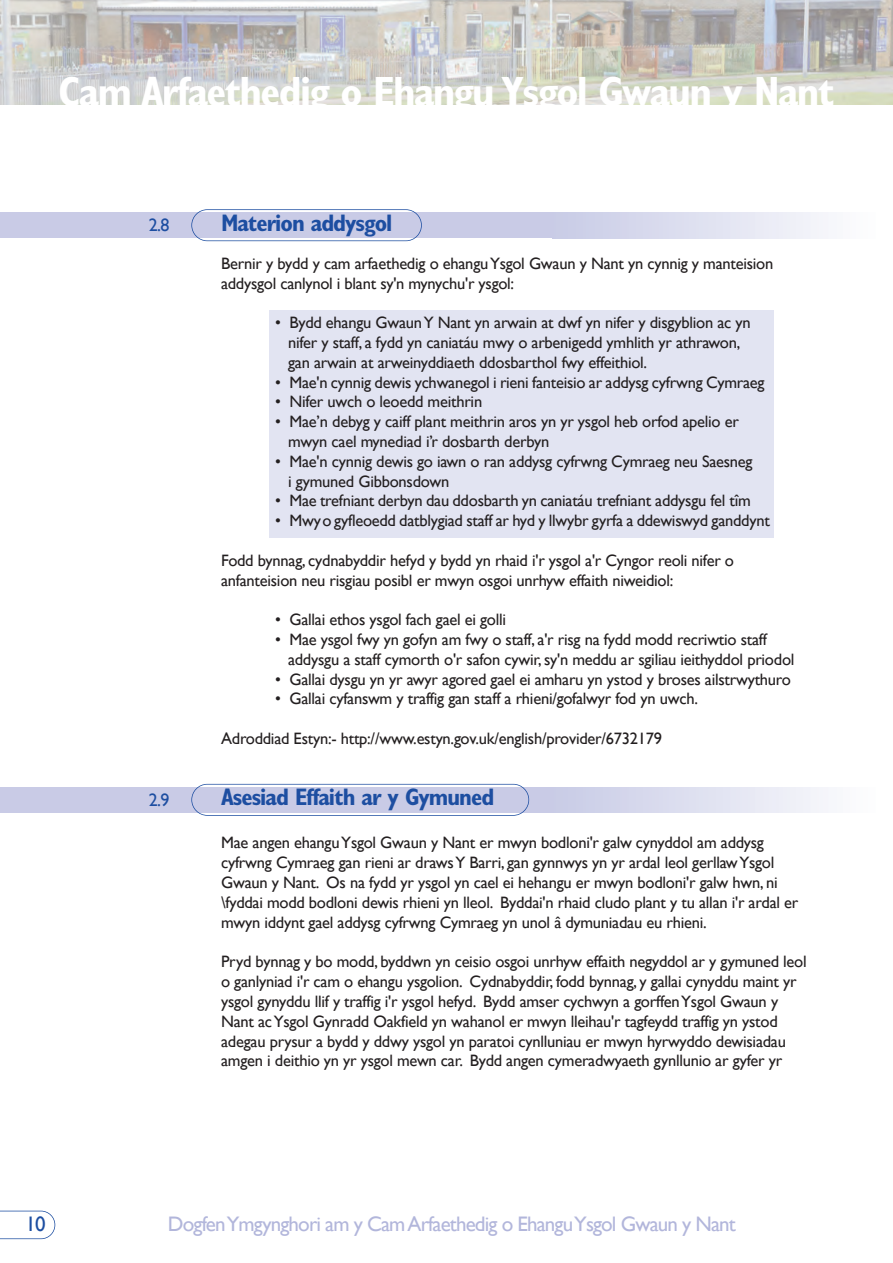
<style>
.page{position:relative;width:893px;height:1263px;background:#fff}
.page>*{position:absolute;margin:0;border:0;box-sizing:border-box;transform-origin:0 0}
.t1{font:700 condensed 42.45px "Gill Sans";letter-spacing:-.04em;color:#fff}
.t2{font:700 condensed 24px "Gill Sans";letter-spacing:-.04em;color:#1d4ea1}
.t3{font:21px "Gill Sans";letter-spacing:-.04em;color:#b2b6db}
.t4{font:21px "Gill Sans";color:#1d4ea1}
.t5{font:18px "Gill Sans";color:#1d4ea1}
.t6{font:16.5px/19.8px "Gill Sans";letter-spacing:-.015em;color:#231f20}
</style>
<div class="page">
<div style="left:269px;top:310px;width:505px;height:228px;background:#e2e4f2"></div>
<img style="left:0;top:0;width:893px;height:105px">
<svg style="left:0;top:1211px;width:55px;height:28px"></svg>
<div style="left:0;top:213px;width:557px;height:25px;background:#c9cbe6"></div>
<div style="left:553px;top:213px;width:323px;height:25px;background:linear-gradient(to right,#c8cbe6,#fdfdfe)"></div>
<div style="left:191px;top:209px;width:231px;height:32px;border:2px solid #1d4ea1;border-radius:16px"></div>
<div style="left:0;top:787px;width:557px;height:26px;background:#c9cbe6"></div>
<div style="left:553px;top:787px;width:323px;height:26px;background:linear-gradient(to right,#c8cbe6,#fdfdfe)"></div>
<div style="left:191px;top:784px;width:338px;height:32px;border:2px solid #1d4ea1;border-radius:16px"></div>
<h1 class="t1" style="left:58px;top:75px;width:778px">Cam Arfaethedig o Ehangu Ysgol Gwaun y Nant</h1>
<p class="t5" style="left:149px;top:214px;width:22px">2.8</p>
<h2 class="t2" style="left:221px;top:214px;width:173px">Materion addysgol</h2>
<p class="t6" style="left:221px;top:253px;width:554px">Bernir y bydd y cam arfaethedig o ehangu Ysgol Gwaun y Nant yn cynnig y manteision addysgol canlynol i blant sy'n mynychu'r ysgol:</p>
<p class="t6" style="left:288px;top:313px;width:464px;text-indent:-13px">• Bydd ehangu Gwaun Y Nant yn arwain at dwf yn nifer y disgyblion ac yn nifer y staff, a fydd yn caniatáu mwy o arbenigedd ymhlith yr athrawon, gan arwain at arweinyddiaeth ddosbarthol fwy effeithiol.</p>
<p class="t6" style="left:275px;top:372px;width:491px">• Mae'n cynnig dewis ychwanegol i rieni fanteisio ar addysg cyfrwng Cymraeg</p>
<p class="t6" style="left:275px;top:392px;width:209px">• Nifer uwch o leoedd meithrin</p>
<p class="t6" style="left:288px;top:412px;width:452px;text-indent:-13px">• Mae’n debyg y caiff plant meithrin aros yn yr ysgol heb orfod apelio er mwyn cael mynediad i’r dosbarth derbyn</p>
<p class="t6" style="left:288px;top:451px;width:466px;text-indent:-13px">• Mae'n cynnig dewis go iawn o ran addysg cyfrwng Cymraeg neu Saesneg i gymuned Gibbonsdown</p>
<p class="t6" style="left:275px;top:491px;width:477px">• Mae trefniant derbyn dau ddosbarth yn caniatáu trefniant addysgu fel tîm</p>
<p class="t6" style="left:275px;top:511px;width:496px">• Mwyo gyfleoedd datblygiad staff ar hyd y llwybr gyrfa a ddewiswyd ganddynt</p>
<p class="t6" style="left:221px;top:550px;width:514px">Fodd bynnag, cydnabyddir hefyd y bydd yn rhaid i'r ysgol a'r Cyngor reoli nifer o anfanteision neu risgiau posibl er mwyn osgoi unrhyw effaith niweidiol:</p>
<p class="t6" style="left:275px;top:610px;width:232px">• Gallai ethos ysgol fach gael ei golli</p>
<p class="t6" style="left:288px;top:629px;width:508px;text-indent:-13px">• Mae ysgol fwy yn gofyn am fwy o staff, a'r risg na fydd modd recriwtio staff addysgu a staff cymorth o'r safon cywir, sy'n meddu ar sgiliau ieithyddol priodol</p>
<p class="t6" style="left:275px;top:669px;width:517px">• Gallai dysgu yn yr awyr agored gael ei amharu yn ystod y broses ailstrwythuro</p>
<p class="t6" style="left:275px;top:689px;width:424px">• Gallai cyfanswm y traffig gan staff a rhieni/gofalwyr fod yn uwch.</p>
<p class="t6" style="left:221px;top:728px;width:442px">Adroddiad Estyn:- http://www.estyn.gov.uk/english/provider/6732179</p>
<p class="t5" style="left:149px;top:789px;width:22px">2.9</p>
<h2 class="t2" style="left:221px;top:788px;width:275px">Asesiad Effaith ar y Gymuned</h2>
<p class="t6" style="left:221px;top:833px;width:579px">Mae angen ehangu Ysgol Gwaun y Nant er mwyn bodloni'r galw cynyddol am addysg cyfrwng Cymraeg gan rieni ar draws Y Barri, gan gynnwys yn yr ardal leol gerllaw Ysgol Gwaun y Nant. Os na fydd yr ysgol yn cael ei hehangu er mwyn bodloni'r galw hwn, ni \fyddai modd bodloni dewis rhieni yn lleol. Byddai'n rhaid cludo plant y tu allan i'r ardal er mwyn iddynt gael addysg cyfrwng Cymraeg yn unol â dymuniadau eu rhieni.</p>
<p class="t6" style="left:221px;top:952px;width:587px">Pryd bynnag y bo modd, byddwn yn ceisio osgoi unrhyw effaith negyddol ar y gymuned leol o ganlyniad i'r cam o ehangu ysgolion. Cydnabyddir, fodd bynnag, y gallai cynyddu maint yr ysgol gynyddu llif y traffig i'r ysgol hefyd. Bydd amser cychwyn a gorffen Ysgol Gwaun y Nant ac Ysgol Gynradd Oakfield yn wahanol er mwyn lleihau'r tagfeydd traffig yn ystod adegau prysur a bydd y ddwy ysgol yn paratoi cynlluniau er mwyn hyrwyddo dewisiadau amgen i deithio yn yr ysgol mewn car. Bydd angen cymeradwyaeth gynllunio ar gyfer yr</p>
<p class="t4" style="left:25px;top:1211px;width:22px">10</p>
<p class="t3" style="left:168px;top:1211px;width:569px">Dogfen Ymgynghori am y Cam Arfaethedig o Ehangu Ysgol Gwaun y Nant</p>
</div>
